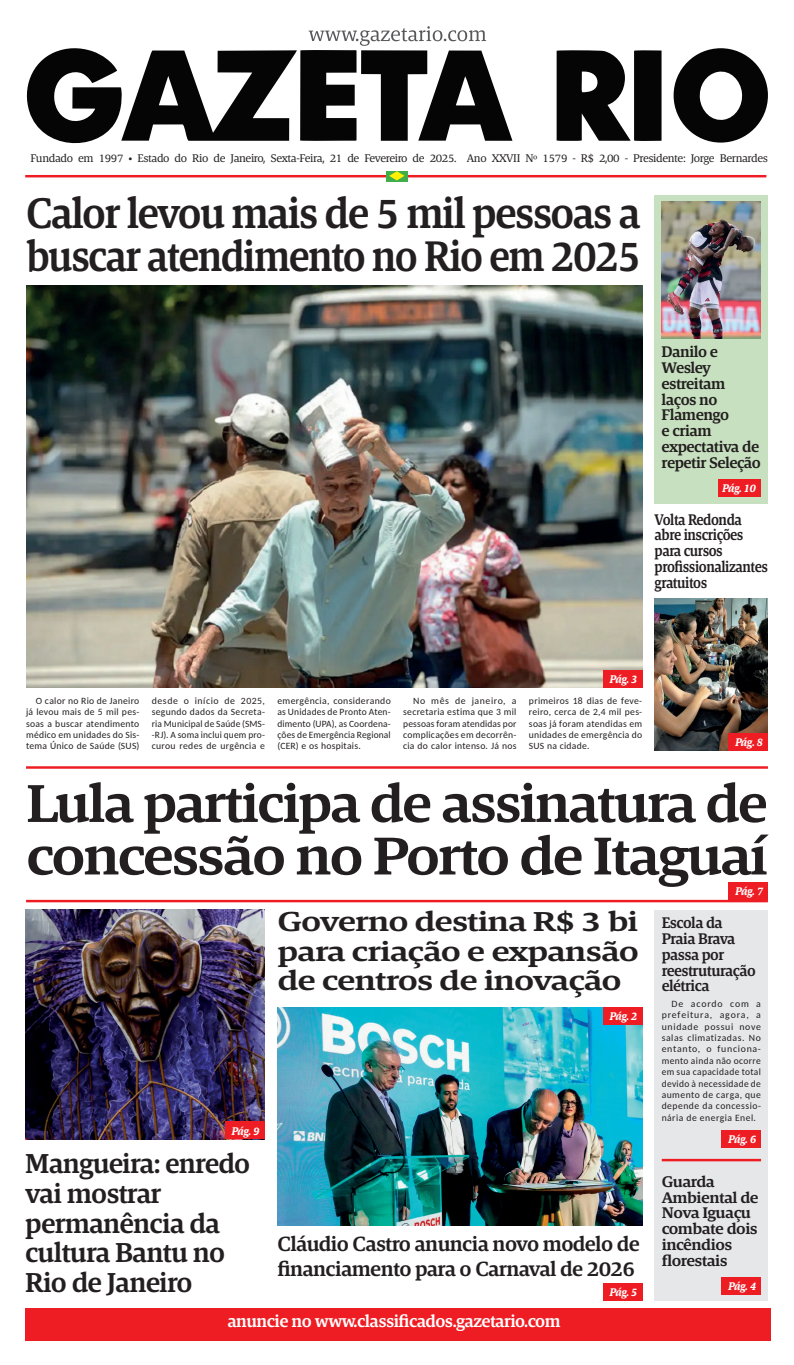
<style>
.page{position:relative;width:794px;height:1365px;background:#fff}
.page>*{position:absolute;margin:0;border:0;box-sizing:border-box;transform-origin:0 0}
.t1{font:600 54.34px/52.5px "Askan";letter-spacing:-.04em;color:#231f20;scale:1.07 1}
.t2{font:600 43.75px/43.8px "Askan";letter-spacing:-.04em;color:#231f20;scale:.95 1}
.t3{font:600 28px/29.8px "Askan";letter-spacing:-.03em;color:#231f20}
.t4{font:600 28px/29.8px "Askan";letter-spacing:-.03em;color:#231f20;text-align:justify;scale:1.26 1}
.t5{font:600 21px/25.2px "Askan";letter-spacing:-.03em;color:#231f20}
.t6{font:600 17.5px "Askan";letter-spacing:-.03em;color:#fff}
.t7{font:600 15.75px/15.8px "Askan";letter-spacing:-.03em;color:#231f20}
.t8{font:600 15.75px/15.8px "Askan";letter-spacing:-.03em;color:#231f20;scale:.88 1}
.t9{font:600 15.75px/15.8px "Askan";letter-spacing:-.03em;color:#231f20;scale:1.06 1}
.t10{font:600 15.75px/15.8px "Askan";letter-spacing:-.03em;color:#231f20;scale:.96 1}
.t11{font:11.38px "Askan";letter-spacing:-.03em;color:#231f20}
.t12{font:italic 700 11.38px "Askan";letter-spacing:-.03em;color:#fff;scale:.92 1}
.t13{font:9.62px/11.4px "Carlito";letter-spacing:.025em;color:#231f20;text-align:justify}
</style>
<div class="page">
<div style="left:25px;top:1307px;width:745px;height:33px;background:#ee1d23"></div>
<hr style="left:25px;top:175px;width:363px;height:2px;background:#ee1d23">
<hr style="left:407px;top:175px;width:359px;height:2px;background:#ee1d23">
<div style="left:386px;top:171px;width:21px;height:10px;background:#40ae49"></div>
<svg style="left:389px;top:171px;width:15px;height:9px"></svg>
<svg style="left:26px;top:48px;width:742px;height:96px;fill:#040504"></svg>
<svg style="left:309px;top:26px;width:177px;height:20px"></svg>
<hr style="left:26px;top:899px;width:742px;height:3px;background:#ee1d23">
<hr style="left:26px;top:766px;width:742px;height:2px;background:#ee1d23">
<img style="left:26px;top:285px;width:616px;height:402px">
<div style="left:603px;top:670px;width:39px;height:17px;background:#ee1d23"></div>
<div style="left:729px;top:882px;width:39px;height:17px;background:#ee1d23"></div>
<div style="left:654px;top:195px;width:113px;height:309px;background:#c7e0bf"></div>
<div style="left:718px;top:479px;width:43px;height:17px;background:#ee1d23"></div>
<img style="left:277px;top:1007px;width:365px;height:218px">
<img style="left:25px;top:909px;width:239px;height:229px">
<div style="left:603px;top:1007px;width:39px;height:17px;background:#ee1d23"></div>
<div style="left:225px;top:1121px;width:39px;height:17px;background:#ee1d23"></div>
<div style="left:654px;top:909px;width:114px;height:390px;background:#e6e7e9"></div>
<div style="left:722px;top:1130px;width:39px;height:17px;background:#ee1d23"></div>
<div style="left:722px;top:1276px;width:39px;height:17px;background:#ee1d23"></div>
<div style="left:603px;top:1282px;width:39px;height:17px;background:#ee1d23"></div>
<hr style="left:662px;top:1158px;width:99px;height:3px;background:#ee1d23">
<img style="left:661px;top:201px;width:100px;height:138px">
<img style="left:654px;top:598px;width:113px;height:152px">
<div style="left:728px;top:732px;width:39px;height:18px;background:#ee1d23"></div>
<p class="t11" style="left:31px;top:151px;width:739px">Fundado em 1997 • Estado do Rio de Janeiro, Sexta-Feira, 21 de Fevereiro de 2025. Ano XXVII Nº 1579 - R$ 2,00 - Presidente: Jorge Bernardes</p>
<h2 class="t2" style="left:26px;top:191px;width:649px">Calor levou mais de 5 mil pessoas a buscar atendimento no Rio em 2025</h2>
<h3 class="t7" style="left:661px;top:344px;width:101px">Danilo e<br>Wesley estreitam laços no<br>Flamengo<br>e criam expectativa de repetir Seleção</h3>
<p class="t12" style="left:722px;top:480px;width:38px">Pág. 10</p>
<h3 class="t8" style="left:654px;top:511px;width:130px">Volta Redonda abre inscrições para cursos profissionalizantes gratuitos</h3>
<p class="t12" style="left:609px;top:672px;width:32px">Pág. 3</p>
<p class="t13" style="left:26px;top:694px;width:115px;text-indent:10px">O calor no Rio de Janeiro já levou mais de 5 mil pes&shy;soas a buscar atendimento médico em unidades do Sis&shy;tema Único de Saúde (SUS)</p>
<p class="t13" style="left:152px;top:694px;width:115px">desde o início de 2025, segundo dados da Secreta&shy;ria Municipal de Saúde (SMS--RJ). A soma inclui quem pro&shy;curou redes de urgência e</p>
<p class="t13" style="left:277px;top:694px;width:115px">emergência, considerando as Unidades de Pronto Aten&shy;dimento (UPA), as Coordena&shy;ções de Emergência Regional (CER) e os hospitais.</p>
<p class="t13" style="left:403px;top:694px;width:115px;text-indent:10px">No mês de janeiro, a secretaria estima que 3 mil pessoas foram atendidas por complicações em decorrên&shy;cia do calor intenso. Já nos</p>
<p class="t13" style="left:529px;top:694px;width:115px">primeiros 18 dias de feve&shy;reiro, cerca de 2,4 mil pes&shy;soas já foram atendidas em unidades de emergência do SUS na cidade.</p>
<p class="t12" style="left:735px;top:734px;width:32px">Pág. 8</p>
<h1 class="t1" style="left:26px;top:777px;width:695px">Lula participa de assinatura de concessão no Porto de Itaguaí</h1>
<p class="t12" style="left:735px;top:884px;width:32px">Pág. 7</p>
<h3 class="t4" style="left:277px;top:906px;width:288px">Governo destina R$ 3 bi para criação e expansão de centros de inovação</h3>
<p class="t12" style="left:609px;top:1008px;width:32px">Pág. 2</p>
<p class="t12" style="left:232px;top:1123px;width:32px">Pág. 9</p>
<h3 class="t3" style="left:25px;top:1148px;width:226px">Mangueira: enredo vai mostrar permanência da cultura Bantu no<br>Rio de Janeiro</h3>
<h3 class="t5" style="left:277px;top:1231px;width:364px">Cláudio Castro anuncia novo modelo de financiamento para o Carnaval de 2026</h3>
<p class="t12" style="left:609px;top:1284px;width:32px">Pág. 5</p>
<h3 class="t6" style="left:227px;top:1310px;width:335px">anuncie no www.classificados.gazetario.com</h3>
<h3 class="t10" style="left:661px;top:915px;width:99px">Escola da<br>Praia Brava passa por reestruturação elétrica</h3>
<p class="t13" style="left:661px;top:997px;width:101px;text-indent:10px">De acordo com a prefeitura, agora, a unidade possui nove salas climatizadas. No entanto, o funciona&shy;mento ainda não ocorre em sua capacidade total devido à necessidade de aumento de carga, que depende da concessio&shy;nária de energia Enel.</p>
<p class="t12" style="left:728px;top:1132px;width:32px">Pág. 6</p>
<h3 class="t9" style="left:661px;top:1173px;width:93px">Guarda<br>Ambiental de<br>Nova Iguaçu combate dois incêndios florestais</h3>
<p class="t12" style="left:728px;top:1278px;width:32px">Pág. 4</p>
</div>
